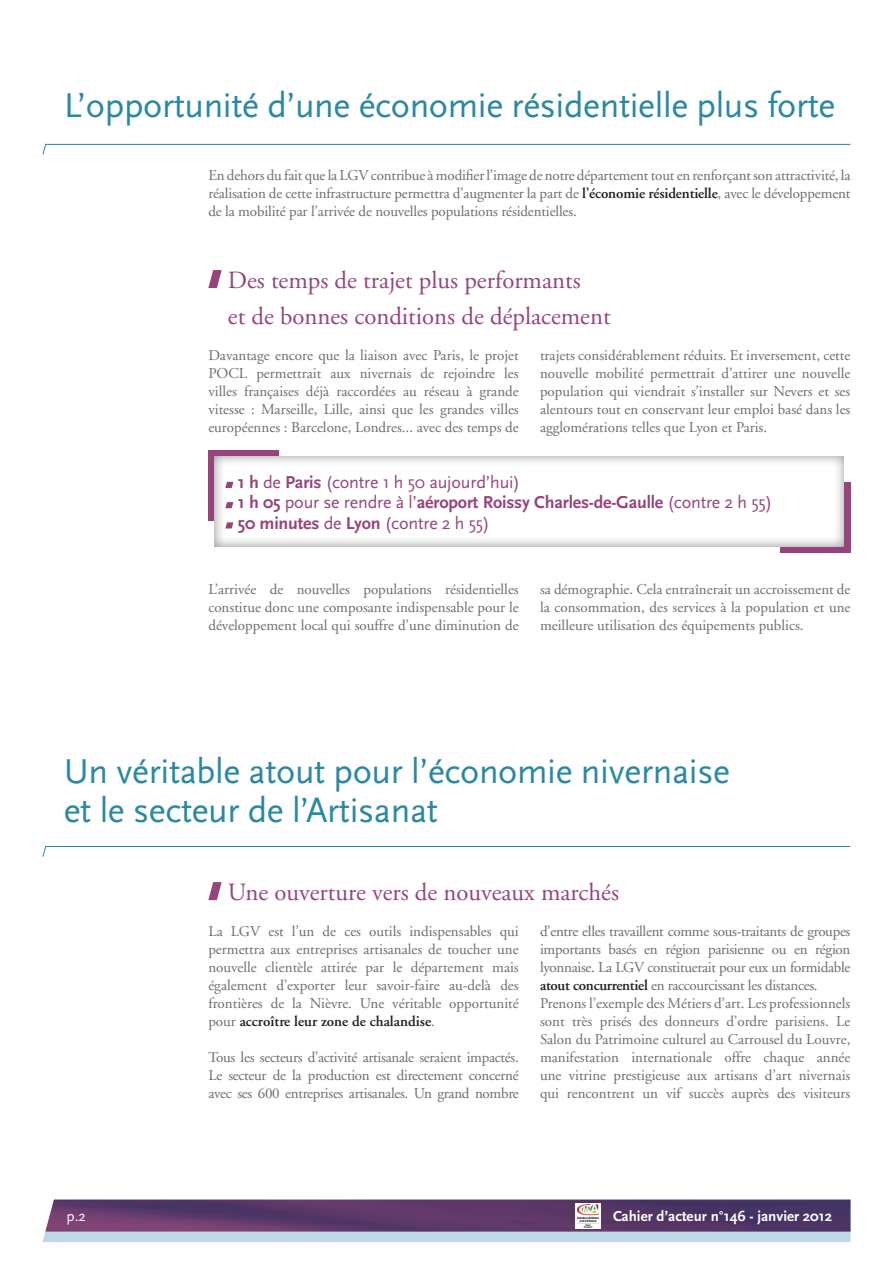
<style>
.page{position:relative;width:893px;height:1263px;background:#fff}
.page>*{position:absolute;margin:0;border:0;box-sizing:border-box;transform-origin:0 0}
.t1{font:36px/39px "Scala Sans Pro";letter-spacing:-.01em;color:#2a89a1}
.t2{font:24.75px/36px "Adobe Garamond LT";color:#95457b}
.t3{font:18px/20.2px "Scala Sans Pro";letter-spacing:-.01em;color:#95457b}
.t4{font:15px/18px "Adobe Garamond LT";color:#6c6d70;text-align:justify}
.t5{font:700 15px "Scala Sans Pro";color:#fff}
.t6{font:15px "Scala Sans Pro";color:#fff}
.s1{font-weight:600;color:#231f20}
.s2{font-weight:700}
</style>
<div class="page">
<svg style="left:42px;top:144px;width:809px;height:11px"></svg>
<svg style="left:42px;top:846px;width:809px;height:11px"></svg>
<svg style="left:43px;top:1199px;width:807px;height:43px;background:#76638a"></svg>
<svg style="left:208px;top:270px;width:14px;height:18px"></svg>
<svg style="left:208px;top:882px;width:14px;height:18px"></svg>
<svg style="left:575px;top:1203px;width:25px;height:25px"></svg>
<img style="left:577px;top:1204px;width:21px;height:23px">
<div style="left:780px;top:483px;width:70px;height:70px;background:#95457b"></div>
<div style="left:208px;top:450px;width:71px;height:70px;background:#95457b"></div>
<div style="left:214px;top:454px;width:630px;height:93px;background:#231f20;opacity:.5"></div>
<svg style="left:225px;top:482px;width:8px;height:6px"></svg>
<svg style="left:225px;top:502px;width:8px;height:6px"></svg>
<svg style="left:225px;top:522px;width:8px;height:6px"></svg>
<h1 class="t1" style="left:64px;top:84px;width:773px">L’opportunité d’une économie résidentielle plus forte</h1>
<p class="t4" style="left:208px;top:166px;width:644px">En dehors du fait que la LGV contribue à modifier l’image de notre département tout en renforçant son attractivité, la réalisation de cette infrastructure permettra d’augmenter la part de <span class="s1">l’économie résidentielle</span>, avec le développement de la mobilité par l’arrivée de nouvelles populations résidentielles.</p>
<h2 class="t2" style="left:228px;top:262px;width:384px">Des temps de trajet plus performants<br>et de bonnes conditions de déplacement</h2>
<p class="t4" style="left:208px;top:346px;width:312px">Davantage encore que la liaison avec Paris, le projet POCL permettrait aux nivernais de rejoindre les villes françaises déjà raccordées au réseau à grande vitesse : Marseille, Lille, ainsi que les grandes villes européennes : Barcelone, Londres... avec des temps de</p>
<p class="t4" style="left:540px;top:346px;width:312px">trajets considérablement réduits. Et inversement, cette nouvelle mobilité permettrait d’attirer une nouvelle population qui viendrait s’installer sur Nevers et ses alentours tout en conservant leur emploi basé dans les agglomérations telles que Lyon et Paris.</p>
<p class="t3" style="left:238px;top:471px;width:536px"><span class="s2">1 h</span> de <span class="s2">Paris</span> (contre 1 h 50 aujourd’hui)<br><span class="s2">1 h 05</span> pour se rendre à l’<span class="s2">aéroport Roissy Charles-de-Gaulle</span> (contre 2 h 55)<br><span class="s2">50 minutes</span> de <span class="s2">Lyon</span> (contre 2 h 55)</p>
<p class="t4" style="left:208px;top:580px;width:312px">L’arrivée de nouvelles populations résidentielles constitue donc une composante indispensable pour le développement local qui souffre d’une diminution de</p>
<p class="t4" style="left:540px;top:580px;width:312px">sa démographie. Cela entraînerait un accroissement de la consommation, des services à la population et une meilleure utilisation des équipements publics.</p>
<h1 class="t1" style="left:64px;top:750px;width:668px">Un véritable atout pour l’économie nivernaise et le secteur de l’Artisanat</h1>
<h2 class="t2" style="left:228px;top:874px;width:393px">Une ouverture vers de nouveaux marchés</h2>
<p class="t4" style="left:208px;top:922px;width:312px">La LGV est l’un de ces outils indispensables qui permettra aux entreprises artisanales de toucher une nouvelle clientèle attirée par le département mais également d’exporter leur savoir-faire au-delà des frontières de la Nièvre. Une véritable opportunité pour <span class="s1">accroître leur zone de chalandise</span>.</p>
<p class="t4" style="left:208px;top:1048px;width:312px">Tous les secteurs d’activité artisanale seraient impactés.<br>Le secteur de la production est directement concerné avec ses 600 entreprises artisanales. Un grand nombre</p>
<p class="t4" style="left:540px;top:922px;width:312px;text-align:left">d’entre elles travaillent comme sous-traitants de groupes importants basés en région parisienne ou en région lyonnaise. La LGV constituerait pour eux un formidable <span class="s1">atout concurrentiel</span> en raccourcissant les distances.<br>Prenons l’exemple des Métiers d’art. Les professionnels sont très prisés des donneurs d’ordre parisiens. Le Salon du Patrimoine culturel au Carrousel du Louvre, manifestation internationale offre chaque année une vitrine prestigieuse aux artisans d’art nivernais qui rencontrent un vif succès auprès des visiteurs</p>
<p class="t6" style="left:67px;top:1206px;width:21px">p.2</p>
<p class="t5" style="left:613px;top:1206px;width:221px">Cahier d’acteur n°146 - janvier 2012</p>
</div>
